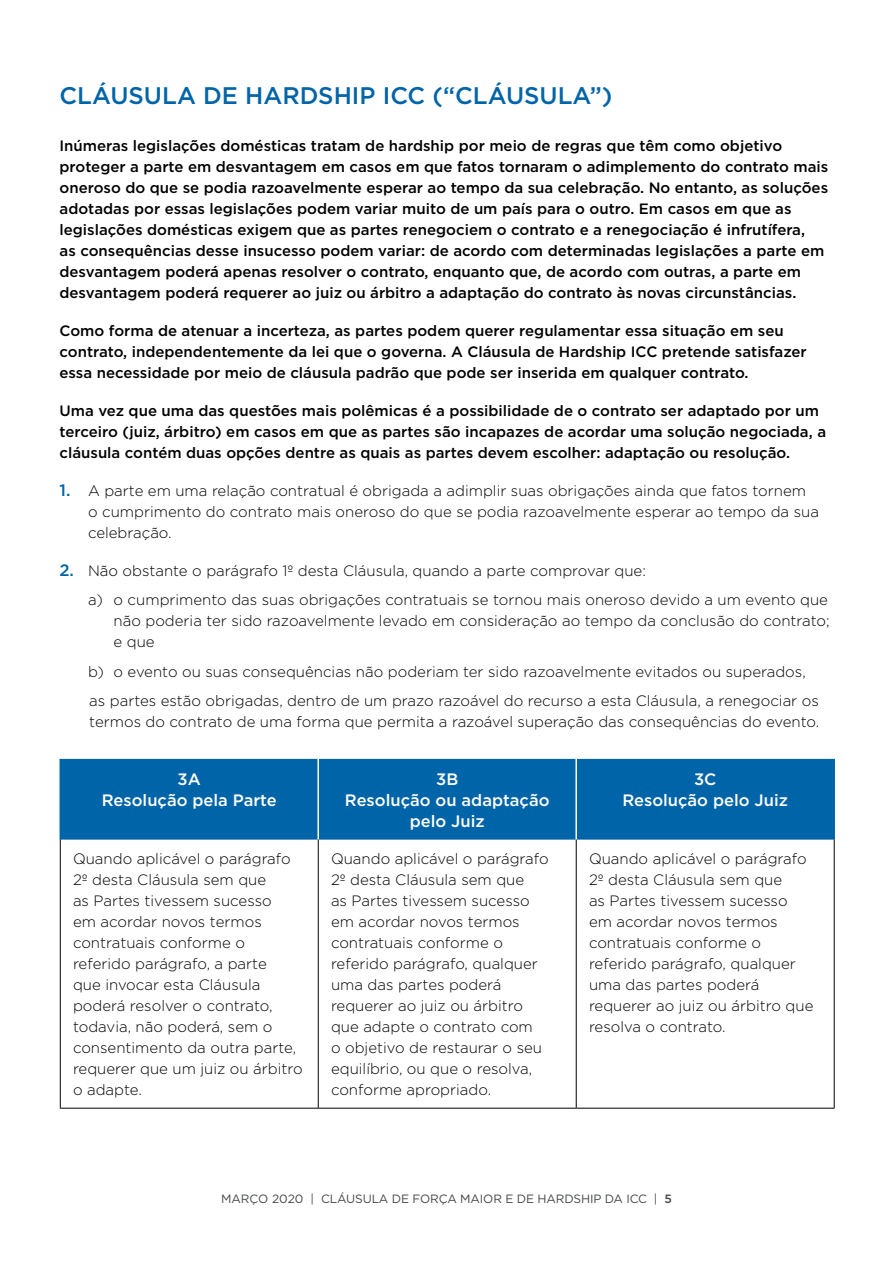
<style>
.page{position:relative;width:893px;height:1263px;background:#fff}
.page>*{position:absolute;margin:0;border:0;box-sizing:border-box;transform-origin:0 0}
.t1{font:500 24px "Gotham";color:#0064a8}
.t2{font:500 16.5px/21px "Gotham";color:#fff;text-align:center}
.t3{font:300 15px/21px "Gotham";color:#000}
.t4{font:500 15px/21px "Gotham";color:#000}
.t5{font:12px "Gotham";letter-spacing:-.01em;color:#444648}
.s1{font-weight:500;font-size:16.5px;color:#0064a8}
.s2{font-weight:500}
</style>
<div class="page">
<div style="left:61px;top:759px;width:772px;height:81px;background:#0064a8"></div>
<hr style="left:317px;top:759px;width:2px;height:81px;background:#fff">
<hr style="left:575px;top:759px;width:2px;height:81px;background:#fff">
<hr style="left:60px;top:759px;width:1px;height:81px;background:#0064a8">
<hr style="left:833px;top:759px;width:2px;height:81px;background:#0064a8">
<hr style="left:60px;top:840px;width:1px;height:268px;background:#000">
<hr style="left:318px;top:840px;width:1px;height:268px;background:#000">
<hr style="left:576px;top:840px;width:1px;height:268px;background:#000">
<hr style="left:834px;top:840px;width:1px;height:268px;background:#000">
<hr style="left:60px;top:1108px;width:258px;height:1px;background:#000">
<hr style="left:318px;top:1108px;width:258px;height:1px;background:#000">
<hr style="left:576px;top:1108px;width:259px;height:1px;background:#000">
<h1 class="t1" style="left:60px;top:80px;width:554px">CLÁUSULA DE HARDSHIP ICC (“CLÁUSULA”)</h1>
<p class="t4" style="left:60px;top:135px;width:770px">Inúmeras legislações domésticas tratam de hardship por meio de regras que têm como objetivo proteger a parte em desvantagem em casos em que fatos tornaram o adimplemento do contrato mais oneroso do que se podia razoavelmente esperar ao tempo da sua celebração. No entanto, as soluções adotadas por essas legislações podem variar muito de um país para o outro. Em casos em que as legislações domésticas exigem que as partes renegociem o contrato e a renegociação é infrutífera,<br>as consequências desse insucesso podem variar: de acordo com determinadas legislações a parte em desvantagem poderá apenas resolver o contrato, enquanto que, de acordo com outras, a parte em desvantagem poderá requerer ao juiz ou árbitro a adaptação do contrato às novas circunstâncias.</p>
<p class="t4" style="left:60px;top:320px;width:749px">Como forma de atenuar a incerteza, as partes podem querer regulamentar essa situação em seu contrato, independentemente da lei que o governa. A Cláusula de Hardship ICC pretende satisfazer essa necessidade por meio de cláusula padrão que pode ser inserida em qualquer contrato.</p>
<p class="t4" style="left:60px;top:400px;width:768px">Uma vez que uma das questões mais polêmicas é a possibilidade de o contrato ser adaptado por um terceiro (juiz, árbitro) em casos em que as partes são incapazes de acordar uma solução negociada, a cláusula contém duas opções dentre as quais as partes devem escolher: adaptação ou resolução.</p>
<p class="t3" style="left:88px;top:480px;width:732px;text-indent:-28px"><span class="s1">1.</span> A parte em uma relação contratual é obrigada a adimplir suas obrigações ainda que fatos tornem o cumprimento do contrato mais oneroso do que se podia razoavelmente esperar ao tempo da sua celebração.</p>
<p class="t3" style="left:88px;top:555px;width:741px;line-height:29.5px;text-indent:-28px"><span class="s1">2.</span> Não obstante o parágrafo 1º desta Cláusula, quando a parte comprovar que:<br>a) o cumprimento das suas obrigações contratuais se tornou mais oneroso devido a um evento que</p>
<p class="t3" style="left:114px;top:610px;width:718px">não poderia ter sido razoavelmente levado em consideração ao tempo da conclusão do contrato; e que</p>
<p class="t3" style="left:88px;top:656px;width:732px;line-height:29.5px">b) o evento ou suas consequências não poderiam ter sido razoavelmente evitados ou superados, as partes estão obrigadas, dentro de um prazo razoável do recurso a esta Cláusula, a renegociar os</p>
<p class="t3" style="left:89px;top:711px;width:731px">termos do contrato de uma forma que permita a razoável superação das consequências do evento.</p>
<p class="t2" style="left:102px;top:768px;width:176px">3A<br>Resolução pela Parte</p>
<p class="t2" style="left:345px;top:768px;width:206px">3B<br>Resolução ou adaptação pelo Juiz</p>
<p class="t2" style="left:622px;top:768px;width:167px">3C<br>Resolução pelo Juiz</p>
<p class="t3" style="left:73px;top:848px;width:231px">Quando aplicável o parágrafo<br>2º desta Cláusula sem que<br>as Partes tivessem sucesso<br>em acordar novos termos contratuais conforme o referido parágrafo, a parte<br>que invocar esta Cláusula poderá resolver o contrato, todavia, não poderá, sem o consentimento da outra parte, requerer que um juiz ou árbitro o adapte.</p>
<p class="t3" style="left:331px;top:848px;width:219px">Quando aplicável o parágrafo<br>2º desta Cláusula sem que<br>as Partes tivessem sucesso em acordar novos termos contratuais conforme o referido parágrafo, qualquer uma das partes poderá requerer ao juiz ou árbitro que adapte o contrato com<br>o objetivo de restaurar o seu equilíbrio, ou que o resolva, conforme apropriado.</p>
<p class="t3" style="left:589px;top:848px;width:226px">Quando aplicável o parágrafo<br>2º desta Cláusula sem que<br>as Partes tivessem sucesso em acordar novos termos contratuais conforme o referido parágrafo, qualquer uma das partes poderá requerer ao juiz ou árbitro que resolva o contrato.</p>
<p class="t5" style="left:221px;top:1191px;width:452px">MARÇO 2020 | CLÁUSULA DE FORÇA MAIOR E DE HARDSHIP DA ICC | <span class="s2">5</span></p>
</div>
